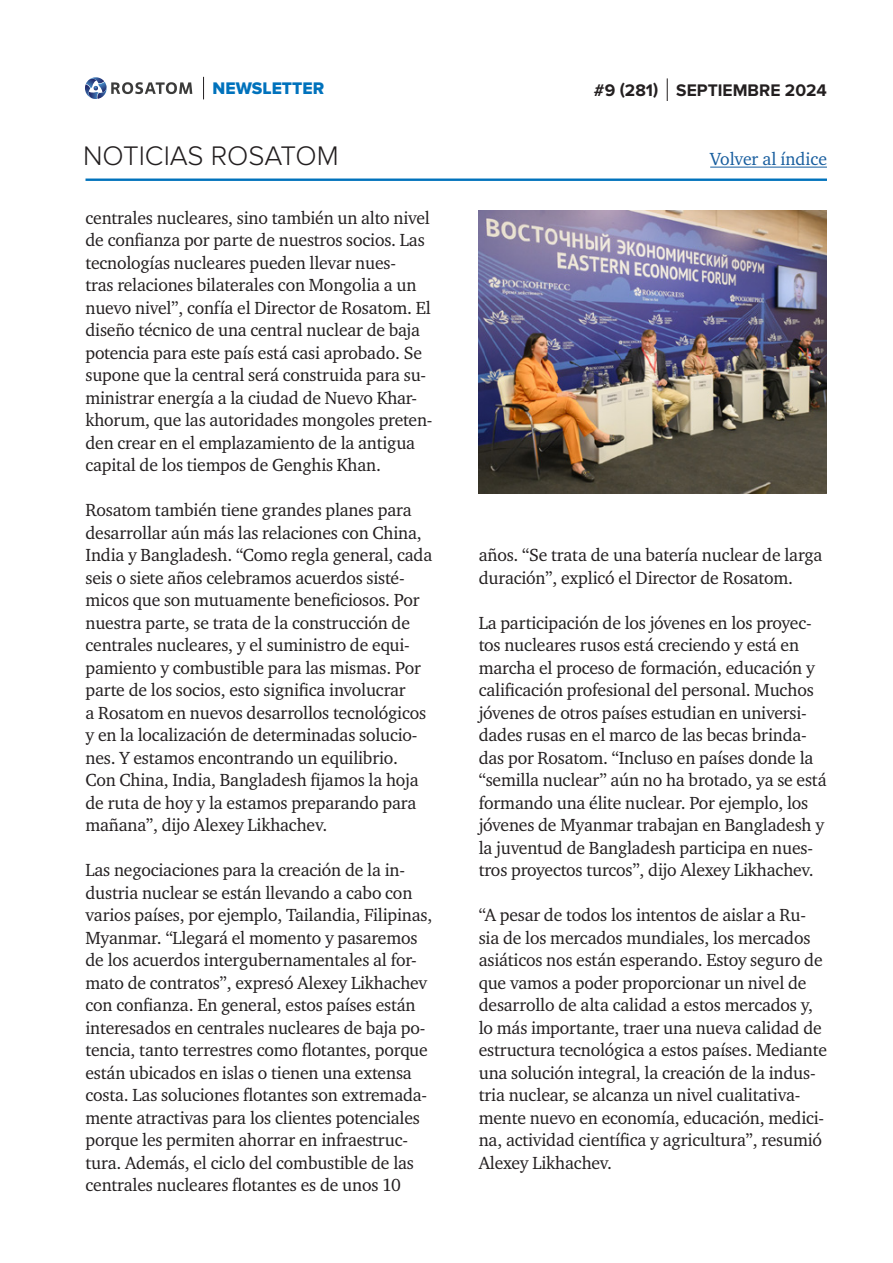
<style>
.page{position:relative;width:893px;height:1263px;background:#fff}
.page>*{position:absolute;margin:0;border:0;box-sizing:border-box;transform-origin:0 0}
.t1{font:300 27.9px "Proxima Nova";color:#231f20}
.main_text{font:18px/22.5px "Charter ITC";letter-spacing:-.01em;color:#231f20}
.t2{font:18px "Charter ITC";color:#175d9e}
.t3{font:700 17.4px "Proxima Nova";color:#231f20}
.t4{font:17.4px "Proxima Nova Extrabld";color:#0072bc}
</style>
<div class="page">
<hr style="left:86px;top:179px;width:741px;height:2px;background:#0072bc">
<svg style="left:203px;top:77px;width:1px;height:22px"></svg>
<svg style="left:85px;top:77px;width:107px;height:22px"></svg>
<hr style="left:710px;top:167px;width:117px;height:1px;background:#175d9e">
<svg style="left:667px;top:78px;width:1px;height:23px"></svg>
<img style="left:479px;top:210px;width:348px;height:284px">
<p class="t4" style="left:213px;top:78px;width:113px">NEWSLETTER</p>
<h1 class="t1" style="left:83px;top:140px;width:257px">NOTICIAS ROSATOM</h1>
<p class="main_text" style="left:86px;top:206px;width:349px">centrales nucleares, sino también un alto nivel de confianza por parte de nuestros socios. Las tecnologías nucleares pueden llevar nues-<br>tras relaciones bilaterales con Mongolia a un nuevo nivel”, confía el Director de Rosatom. El diseño técnico de una central nuclear de baja potencia para este país está casi aprobado. Se supone que la central será construida para su&shy;ministrar energía a la ciudad de Nuevo Khar&shy;khorum, que las autoridades mongoles preten&shy;den crear en el emplazamiento de la antigua capital de los tiempos de Genghis Khan.</p>
<p class="main_text" style="left:86px;top:499px;width:348px">Rosatom también tiene grandes planes para desarrollar aún más las relaciones con China, India y Bangladesh. “Como regla general, cada seis o siete años celebramos acuerdos sisté&shy;micos que son mutuamente beneficiosos. Por nuestra parte, se trata de la construcción de centrales nucleares, y el suministro de equi&shy;pamiento y combustible para las mismas. Por parte de los socios, esto significa involucrar<br>a Rosatom en nuevos desarrollos tecnológicos y en la localización de determinadas solucio&shy;nes. Y estamos encontrando un equilibrio.<br>Con China, India, Bangladesh fijamos la hoja de ruta de hoy y la estamos preparando para mañana”, dijo Alexey Likhachev.</p>
<p class="main_text" style="left:86px;top:859px;width:348px">Las negociaciones para la creación de la in&shy;dustria nuclear se están llevando a cabo con varios países, por ejemplo, Tailandia, Filipinas, Myanmar. “Llegará el momento y pasaremos de los acuerdos intergubernamentales al for&shy;mato de contratos”, expresó Alexey Likhachev con confianza. En general, estos países están interesados en centrales nucleares de baja po&shy;tencia, tanto terrestres como flotantes, porque están ubicados en islas o tienen una extensa costa. Las soluciones flotantes son extremada&shy;mente atractivas para los clientes potenciales porque les permiten ahorrar en infraestruc&shy;tura. Además, el ciclo del combustible de las centrales nucleares flotantes es de unos 10</p>
<p class="t3" style="left:594px;top:80px;width:234px">#9 (281) SEPTIEMBRE 2024</p>
<p class="t2" style="left:710px;top:148px;width:118px">Volver al índice</p>
<p class="main_text" style="left:479px;top:544px;width:345px">años. “Se trata de una batería nuclear de larga duración”, explicó el Director de Rosatom.</p>
<p class="main_text" style="left:479px;top:611px;width:349px">La participación de los jóvenes en los proyec&shy;tos nucleares rusos está creciendo y está en marcha el proceso de formación, educación y calificación profesional del personal. Muchos jóvenes de otros países estudian en universi&shy;dades rusas en el marco de las becas brinda&shy;das por Rosatom. “Incluso en países donde la “semilla nuclear” aún no ha brotado, ya se está formando una élite nuclear. Por ejemplo, los jóvenes de Myanmar trabajan en Bangladesh y la juventud de Bangladesh participa en nues&shy;tros proyectos turcos”, dijo Alexey Likhachev.</p>
<p class="main_text" style="left:479px;top:904px;width:350px">“A pesar de todos los intentos de aislar a Ru&shy;sia de los mercados mundiales, los mercados asiáticos nos están esperando. Estoy seguro de que vamos a poder proporcionar un nivel de desarrollo de alta calidad a estos mercados y, lo más importante, traer una nueva calidad de estructura tecnológica a estos países. Mediante una solución integral, la creación de la indus&shy;tria nuclear, se alcanza un nivel cualitativa&shy;mente nuevo en economía, educación, medici&shy;na, actividad científica y agricultura”, resumió Alexey Likhachev.</p>
</div>
